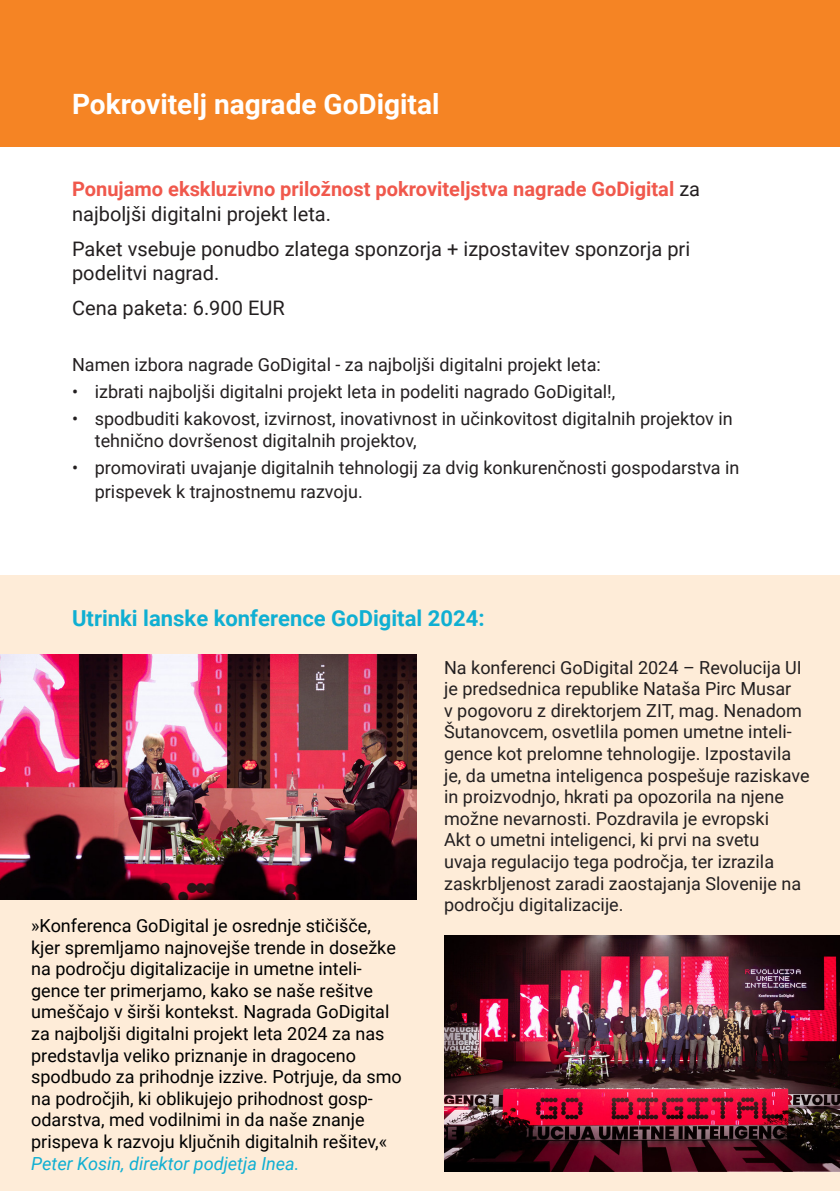
<style>
.page{position:relative;width:840px;height:1191px;background:#fff}
.page>*{position:absolute;margin:0;border:0;box-sizing:border-box;transform-origin:0 0}
.t1{font:700 28px "Roboto";color:#fff}
.t2{font:700 22px "Roboto";color:#10afd2}
.Paragraph_Style_1{font:20px/24px "Roboto";color:#231f20}
.Paragraph_Style_1-2{font:700 20px/24px "Roboto";color:#f0584c}
.Paragraph_Style_1-3{font:18px/21.6px "Roboto";color:#231f20}
.t3{font:18px/21.6px "Roboto";color:#000}
.s1{font-weight:400;color:#231f20}
.s2{font-style:italic;color:#10afd2}
</style>
<div class="page">
<div style="left:0;top:0;width:839px;height:146px;background:#f58424"></div>
<div style="left:0;top:575px;width:839px;height:616px;background:#feecd8"></div>
<img style="left:0;top:654px;width:416px;height:245px">
<img style="left:444px;top:935px;width:395px;height:236px">
<p class="t1" style="left:72px;top:85px;width:369px">Pokrovitelj nagrade GoDigital</p>
<p class="Paragraph_Style_1-2" style="left:72px;top:177px;width:629px">Ponujamo ekskluzivno priložnost pokroviteljstva nagrade GoDigital <span class="s1">za najboljši digitalni projekt leta.</span></p>
<p class="Paragraph_Style_1" style="left:72px;top:236px;width:619px">Paket vsebuje ponudbo zlatega sponzorja + izpostavitev sponzorja pri podelitvi nagrad.</p>
<p class="Paragraph_Style_1" style="left:72px;top:295px;width:214px">Cena paketa: 6.900 EUR</p>
<p class="Paragraph_Style_1-3" style="left:72px;top:353px;width:530px">Namen izbora nagrade GoDigital - za najboljši digitalni projekt leta:</p>
<p class="Paragraph_Style_1-3" style="left:72px;top:380px;width:544px">• izbrati najboljši digitalni projekt leta in podeliti nagrado GoDigital!,</p>
<p class="Paragraph_Style_1-3" style="left:95px;top:407px;width:639px;text-indent:-23px">• spodbuditi kakovost, izvirnost, inovativnost in učinkovitost digitalnih projektov in tehnično dovršenost digitalnih projektov,</p>
<p class="Paragraph_Style_1-3" style="left:95px;top:455px;width:646px;line-height:24px;text-indent:-23px">• promovirati uvajanje digitalnih tehnologij za dvig konkurenčnosti gospodarstva in prispevek k trajnostnemu razvoju.</p>
<p class="t2" style="left:72px;top:602px;width:414px">Utrinki lanske konference GoDigital 2024:</p>
<p class="t3" style="left:31px;top:914px;width:372px">»Konferenca GoDigital je osrednje stičišče, kjer spremljamo najnovejše trende in dosežke na področju digitalizacije in umetne inteli&shy;gence ter primerjamo, kako se naše rešitve umeščajo v širši kontekst. Nagrada GoDigital za najboljši digitalni projekt leta 2024 za nas predstavlja veliko priznanje in dragoceno spodbudo za prihodnje izzive. Potrjuje, da smo na področjih, ki oblikujejo prihodnost gosp&shy;odarstva, med vodilnimi in da naše znanje prispeva k razvoju ključnih digitalnih rešitev,« <span class="s2">Peter Kosin, direktor podjetja Inea.</span></p>
<p class="Paragraph_Style_1-3" style="left:444px;top:655px;width:367px">Na konferenci GoDigital 2024 – Revolucija UI je predsednica republike Nataša Pirc Musar<br>v pogovoru z direktorjem ZIT, mag. Nenadom Šutanovcem, osvetlila pomen umetne inteli&shy;gence kot prelomne tehnologije. Izpostavila je, da umetna inteligenca pospešuje raziskave in proizvodnjo, hkrati pa opozorila na njene možne nevarnosti. Pozdravila je evropski<br>Akt o umetni inteligenci, ki prvi na svetu<br>uvaja regulacijo tega področja, ter izrazila zaskrbljenost zaradi zaostajanja Slovenije na področju digitalizacije.</p>
</div>
